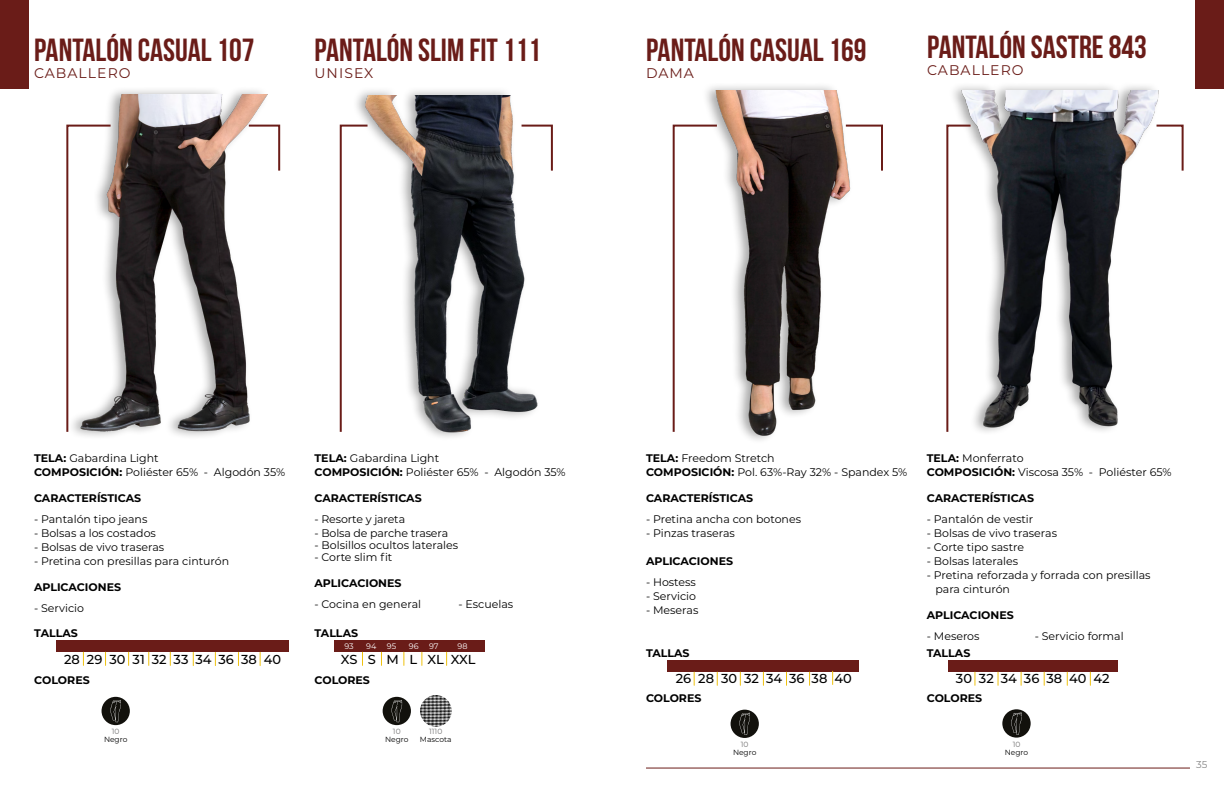
<style>
.page{position:relative;width:1224px;height:792px;background:#fff}
.page>*{position:absolute;margin:0;border:0;box-sizing:border-box;transform-origin:0 0}
.t1{font:700 32px "Bebas Neue";color:#6a1c18}
.t2{font:14px "Montserrat";letter-spacing:.075em;color:#6a1c18}
.t3{font:500 13px "Montserrat";color:#000}
.t4{font:11px/14px "Montserrat";color:#000}
.t5{font:700 11px "Montserrat";color:#000}
.t6{font:10px "Montserrat";color:#878787}
.t7{font:8px "Montserrat";color:#fff}
.t8{font:7.5px "Montserrat";color:#000}
.t9{font:7.5px "Montserrat";color:#706f6f}
.s1{font-weight:700}
</style>
<div class="page">
<hr style="left:646px;top:768px;width:544px;height:1px;background:#6a1c18">
<div style="left:1196px;top:0;width:28px;height:88px;background:#6a1c18"></div>
<div style="left:0;top:0;width:28px;height:88px;background:#6a1c18"></div>
<div style="left:701px;top:82px;width:152px;height:363px;background:#000;opacity:.35"></div>
<img style="left:701px;top:91px;width:152px;height:350px">
<div style="left:351px;top:86px;width:189px;height:355px;background:#000;opacity:.35"></div>
<img style="left:351px;top:95px;width:189px;height:346px">
<div style="left:948px;top:82px;width:213px;height:354px;background:#000;opacity:.35"></div>
<img style="left:948px;top:91px;width:213px;height:345px">
<div style="left:66px;top:86px;width:204px;height:354px;background:#000;opacity:.35"></div>
<img style="left:66px;top:95px;width:204px;height:345px">
<svg style="left:844px;top:124px;width:39px;height:49px"></svg>
<svg style="left:247px;top:124px;width:34px;height:49px"></svg>
<svg style="left:520px;top:124px;width:33px;height:49px"></svg>
<svg style="left:1155px;top:124px;width:29px;height:49px"></svg>
<svg style="left:672px;top:124px;width:47px;height:310px"></svg>
<svg style="left:66px;top:124px;width:47px;height:310px"></svg>
<svg style="left:339px;top:124px;width:31px;height:310px"></svg>
<svg style="left:946px;top:124px;width:27px;height:310px"></svg>
<div style="left:102px;top:697px;width:28px;height:28px;background:#12110c;border-radius:50%"></div>
<svg style="left:110px;top:700px;width:11px;height:22px"></svg>
<div style="left:56px;top:641px;width:233px;height:11px;background:#6a1c18"></div>
<div style="left:335px;top:640px;width:150px;height:12px;background:#6a1c18"></div>
<svg style="left:83px;top:652px;width:1px;height:13px"></svg>
<svg style="left:193px;top:652px;width:1px;height:14px"></svg>
<svg style="left:105px;top:652px;width:1px;height:13px"></svg>
<svg style="left:215px;top:652px;width:1px;height:14px"></svg>
<svg style="left:128px;top:652px;width:1px;height:13px"></svg>
<svg style="left:238px;top:652px;width:1px;height:14px"></svg>
<svg style="left:260px;top:652px;width:1px;height:14px"></svg>
<svg style="left:362px;top:652px;width:1px;height:13px"></svg>
<svg style="left:381px;top:652px;width:1px;height:13px"></svg>
<svg style="left:404px;top:652px;width:1px;height:13px"></svg>
<svg style="left:422px;top:652px;width:1px;height:13px"></svg>
<svg style="left:446px;top:652px;width:1px;height:13px"></svg>
<svg style="left:148px;top:652px;width:1px;height:13px"></svg>
<svg style="left:170px;top:652px;width:1px;height:13px"></svg>
<div style="left:383px;top:697px;width:28px;height:28px;background:#12110c;border-radius:50%"></div>
<svg style="left:391px;top:700px;width:11px;height:22px"></svg>
<img style="left:420px;top:695px;width:31px;height:32px">
<div style="left:731px;top:710px;width:28px;height:28px;background:#12110c;border-radius:50%"></div>
<svg style="left:739px;top:713px;width:11px;height:22px"></svg>
<div style="left:1002px;top:709px;width:29px;height:29px;background:#12110c;border-radius:50%"></div>
<svg style="left:1011px;top:712px;width:11px;height:23px"></svg>
<div style="left:668px;top:660px;width:191px;height:12px;background:#6a1c18"></div>
<div style="left:948px;top:660px;width:170px;height:12px;background:#6a1c18"></div>
<svg style="left:694px;top:672px;width:1px;height:13px"></svg>
<svg style="left:975px;top:672px;width:1px;height:13px"></svg>
<svg style="left:717px;top:672px;width:1px;height:13px"></svg>
<svg style="left:998px;top:672px;width:1px;height:13px"></svg>
<svg style="left:740px;top:672px;width:1px;height:13px"></svg>
<svg style="left:1021px;top:672px;width:1px;height:13px"></svg>
<svg style="left:763px;top:672px;width:1px;height:13px"></svg>
<svg style="left:1044px;top:672px;width:1px;height:13px"></svg>
<svg style="left:786px;top:672px;width:1px;height:13px"></svg>
<svg style="left:1067px;top:672px;width:1px;height:13px"></svg>
<svg style="left:809px;top:672px;width:1px;height:13px"></svg>
<svg style="left:1090px;top:672px;width:1px;height:13px"></svg>
<svg style="left:832px;top:671px;width:1px;height:13px"></svg>
<h1 class="t1" style="left:34px;top:32px;width:222px">PANTALÓN CASUAL 107</h1>
<p class="t2" style="left:34px;top:63px;width:98px">CABALLERO</p>
<h1 class="t1" style="left:315px;top:32px;width:228px">PANTALÓN SLIM FIT 111</h1>
<p class="t2" style="left:315px;top:63px;width:60px">UNISEX</p>
<h1 class="t1" style="left:646px;top:32px;width:222px">PANTALÓN CASUAL 169</h1>
<p class="t2" style="left:646px;top:63px;width:50px">DAMA</p>
<h1 class="t1" style="left:927px;top:29px;width:221px">PANTALÓN SASTRE 843</h1>
<p class="t2" style="left:927px;top:60px;width:98px">CABALLERO</p>
<p class="t4" style="left:34px;top:450px;width:253px"><span class="s1">TELA:</span> Gabardina Light<br><span class="s1">COMPOSICIÓN:</span> Poliéster 65% - Algodón 35%</p>
<p class="t5" style="left:34px;top:490px;width:109px">CARACTERÍSTICAS</p>
<p class="t4" style="left:34px;top:511px;width:115px">- Pantalón tipo jeans</p>
<p class="t4" style="left:34px;top:525px;width:123px">- Bolsas a los costados</p>
<p class="t4" style="left:34px;top:539px;width:132px">- Bolsas de vivo traseras</p>
<p class="t4" style="left:34px;top:553px;width:197px">- Pretina con presillas para cinturón</p>
<p class="t5" style="left:34px;top:579px;width:89px">APLICACIONES</p>
<p class="t4" style="left:34px;top:600px;width:52px">- Servicio</p>
<p class="t4" style="left:315px;top:450px;width:253px"><span class="s1">TELA:</span> Gabardina Light<br><span class="s1">COMPOSICIÓN:</span> Poliéster 65% - Algodón 35%</p>
<p class="t5" style="left:315px;top:490px;width:109px">CARACTERÍSTICAS</p>
<p class="t4" style="left:315px;top:511px;width:92px">- Resorte y jareta</p>
<p class="t4" style="left:315px;top:525px;width:135px">- Bolsa de parche trasera</p>
<p class="t4" style="left:315px;top:537px;width:145px">- Bolsillos ocultos laterales</p>
<p class="t4" style="left:315px;top:549px;width:79px">- Corte slim fit</p>
<p class="t5" style="left:315px;top:575px;width:89px">APLICACIONES</p>
<p class="t4" style="left:315px;top:596px;width:108px">- Cocina en general</p>
<p class="t4" style="left:459px;top:596px;width:56px">- Escuelas</p>
<p class="t5" style="left:34px;top:625px;width:45px">TALLAS</p>
<p class="t5" style="left:315px;top:625px;width:45px">TALLAS</p>
<p class="t3" style="left:64px;top:650px;width:219px">28 29 30 31 32 33 34 36 38 40</p>
<p class="t3" style="left:341px;top:650px;width:136px">XS S M L XL XXL</p>
<p class="t7" style="left:344px;top:640px;width:11px">93</p>
<p class="t7" style="left:366px;top:640px;width:12px">94</p>
<p class="t7" style="left:387px;top:640px;width:11px">95</p>
<p class="t7" style="left:409px;top:640px;width:11px">96</p>
<p class="t7" style="left:429px;top:640px;width:11px">97</p>
<p class="t7" style="left:458px;top:640px;width:11px">98</p>
<p class="t5" style="left:34px;top:672px;width:57px">COLORES</p>
<p class="t5" style="left:315px;top:672px;width:57px">COLORES</p>
<p class="t9" style="left:112px;top:726px;width:9px">10</p>
<p class="t8" style="left:104px;top:734px;width:25px">Negro</p>
<p class="t9" style="left:393px;top:726px;width:9px">10</p>
<p class="t8" style="left:385px;top:734px;width:25px">Negro</p>
<p class="t9" style="left:429px;top:726px;width:15px">1110</p>
<p class="t8" style="left:420px;top:734px;width:33px">Mascota</p>
<p class="t4" style="left:646px;top:450px;width:263px"><span class="s1">TELA:</span> Freedom Stretch<br><span class="s1">COMPOSICIÓN:</span> Pol. 63%-Ray 32% - Spandex 5%</p>
<p class="t5" style="left:646px;top:490px;width:109px">CARACTERÍSTICAS</p>
<p class="t4" style="left:646px;top:511px;width:157px">- Pretina ancha con botones</p>
<p class="t4" style="left:646px;top:525px;width:90px">- Pinzas traseras</p>
<p class="t5" style="left:646px;top:553px;width:89px">APLICACIONES</p>
<p class="t4" style="left:646px;top:574px;width:51px">- Hostess</p>
<p class="t4" style="left:646px;top:588px;width:52px">- Servicio</p>
<p class="t4" style="left:646px;top:602px;width:54px">- Meseras</p>
<p class="t4" style="left:927px;top:450px;width:246px"><span class="s1">TELA:</span> Monferrato<br><span class="s1">COMPOSICIÓN:</span> Viscosa 35% - Poliéster 65%</p>
<p class="t5" style="left:927px;top:490px;width:109px">CARACTERÍSTICAS</p>
<p class="t4" style="left:927px;top:511px;width:108px">- Pantalón de vestir</p>
<p class="t4" style="left:927px;top:525px;width:132px">- Bolsas de vivo traseras</p>
<p class="t4" style="left:927px;top:539px;width:99px">- Corte tipo sastre</p>
<p class="t4" style="left:927px;top:553px;width:93px">- Bolsas laterales</p>
<p class="t4" style="left:935px;top:567px;width:217px;text-indent:-9px">- Pretina reforzada y forrada con presillas para cinturón</p>
<p class="t5" style="left:927px;top:607px;width:89px">APLICACIONES</p>
<p class="t4" style="left:927px;top:628px;width:54px">- Meseros</p>
<p class="t4" style="left:1035px;top:628px;width:90px">- Servicio formal</p>
<p class="t5" style="left:646px;top:645px;width:45px">TALLAS</p>
<p class="t5" style="left:927px;top:645px;width:45px">TALLAS</p>
<p class="t3" style="left:676px;top:670px;width:177px">26 28 30 32 34 36 38 40</p>
<p class="t3" style="left:956px;top:670px;width:155px">30 32 34 36 38 40 42</p>
<p class="t5" style="left:646px;top:690px;width:57px">COLORES</p>
<p class="t5" style="left:927px;top:690px;width:57px">COLORES</p>
<p class="t9" style="left:741px;top:739px;width:9px">10</p>
<p class="t8" style="left:733px;top:747px;width:25px">Negro</p>
<p class="t9" style="left:1013px;top:739px;width:9px">10</p>
<p class="t8" style="left:1005px;top:747px;width:25px">Negro</p>
<p class="t6" style="left:1196px;top:758px;width:13px">35</p>
</div>
